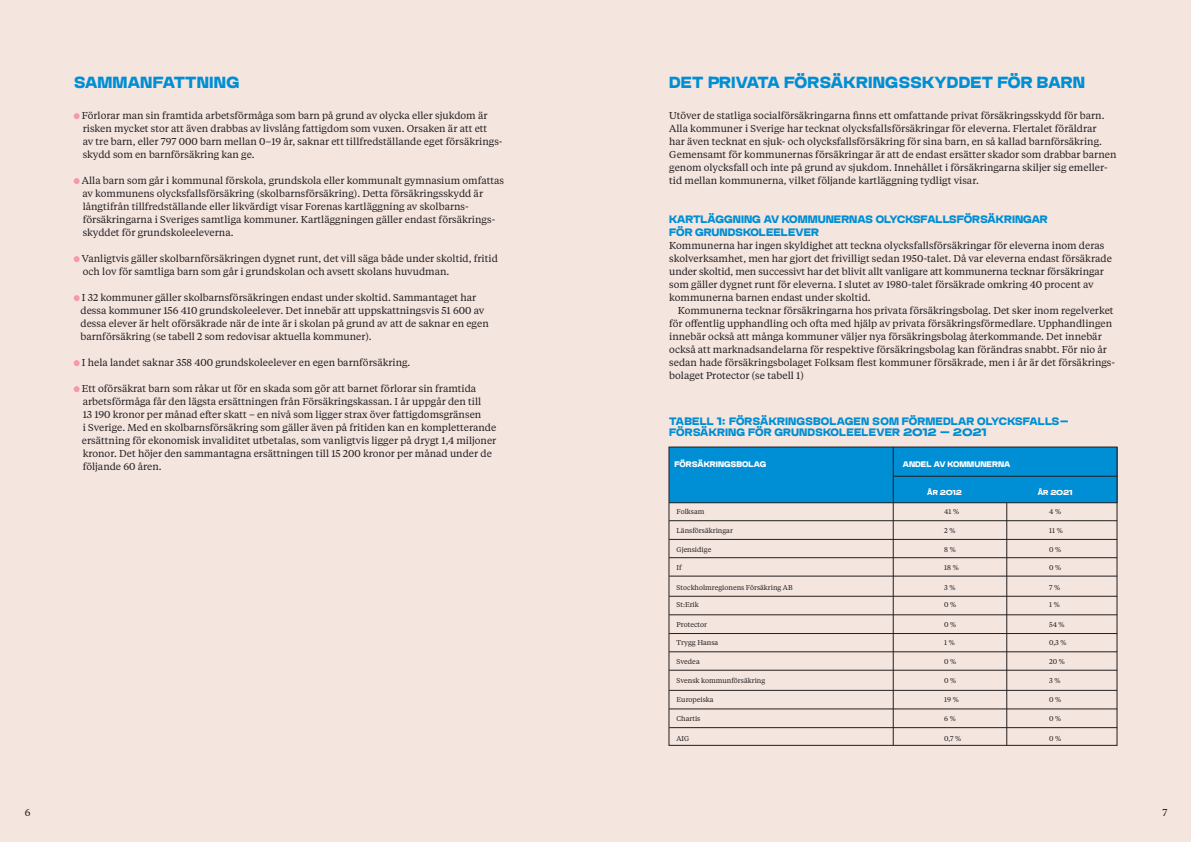
<style>
.page{position:relative;width:1191px;height:842px;background:#f4e5df}
.page>*{position:absolute;margin:0;border:0;box-sizing:border-box;transform-origin:0 0}
.t1{font:18px "Forena";letter-spacing:.01em;color:#008ed4}
.t2{font:12px/13px "Forena";color:#008ed4}
.t3{font:10px/13px "Tiempos Text";color:#231f20}
.t4{font:9px "Forena";color:#fff}
.t5{font:8px "Forena";letter-spacing:-.02em;color:#fff}
.t6{font:7px "Tiempos Text";color:#231f20}
</style>
<div class="page">
<div style="left:669px;top:447px;width:448px;height:56px;background:#008ed4"></div>
<hr style="left:669px;top:502px;width:448px;height:1px;background:#231f20">
<div style="left:668px;top:447px;width:449px;height:299px;border:1px solid #231f20"></div>
<svg style="left:74px;top:113px;width:6px;height:6px"></svg>
<svg style="left:74px;top:178px;width:6px;height:6px"></svg>
<svg style="left:74px;top:256px;width:6px;height:6px"></svg>
<svg style="left:74px;top:295px;width:6px;height:6px"></svg>
<svg style="left:74px;top:360px;width:6px;height:6px"></svg>
<svg style="left:74px;top:386px;width:6px;height:6px"></svg>
<hr style="left:669px;top:576px;width:448px;height:1px;background:#231f20">
<hr style="left:669px;top:670px;width:448px;height:1px;background:#231f20">
<hr style="left:669px;top:614px;width:448px;height:1px;background:#231f20">
<hr style="left:669px;top:709px;width:448px;height:1px;background:#231f20">
<hr style="left:669px;top:539px;width:448px;height:1px;background:#231f20">
<hr style="left:669px;top:633px;width:448px;height:1px;background:#231f20">
<hr style="left:669px;top:727px;width:448px;height:1px;background:#231f20">
<hr style="left:893px;top:476px;width:224px;height:1px;background:#231f20">
<hr style="left:669px;top:520px;width:448px;height:1px;background:#231f20">
<hr style="left:669px;top:557px;width:448px;height:1px;background:#231f20">
<hr style="left:669px;top:651px;width:448px;height:1px;background:#231f20">
<hr style="left:669px;top:596px;width:448px;height:1px;background:#231f20">
<hr style="left:669px;top:690px;width:448px;height:1px;background:#231f20">
<hr style="left:893px;top:447px;width:1px;height:299px;background:#231f20">
<hr style="left:1006px;top:503px;width:1px;height:243px;background:#231f20">
<h1 class="t1" style="left:74px;top:72px;width:167px">SAMMANFATTNING</h1>
<p class="t3" style="left:82px;top:109px;width:422px">Förlorar man sin framtida arbetsförmåga som barn på grund av olycka eller sjukdom är risken mycket stor att även drabbas av livslång fattigdom som vuxen. Orsaken är att ett<br>av tre barn, eller 797 000 barn mellan 0–19 år, saknar ett tillfredställande eget försäkrings&shy;skydd som en barnförsäkring kan ge.</p>
<p class="t3" style="left:82px;top:174px;width:423px">Alla barn som går i kommunal förskola, grundskola eller kommunalt gymnasium omfattas av kommunens olycksfallsförsäkring (skolbarnsförsäkring). Detta försäkringsskydd är långtifrån tillfredställande eller likvärdigt visar Forenas kartläggning av skolbarns&shy;försäkringarna i Sveriges samtliga kommuner. Kartläggningen gäller endast försäkrings&shy;skyddet för grundskoleeleverna.</p>
<p class="t3" style="left:82px;top:252px;width:417px">Vanligtvis gäller skolbarnförsäkringen dygnet runt, det vill säga både under skoltid, fritid och lov för samtliga barn som går i grundskolan och avsett skolans huvudman.</p>
<p class="t3" style="left:80px;top:291px;width:410px">I 32 kommuner gäller skolbarnsförsäkringen endast under skoltid. Sammantaget har dessa kommuner 156 410 grundskoleelever. Det innebär att uppskattningsvis 51 600 av dessa elever är helt oförsäkrade när de inte är i skolan på grund av att de saknar en egen barnförsäkring (se tabell 2 som redovisar aktuella kommuner).</p>
<p class="t3" style="left:82px;top:356px;width:330px">I hela landet saknar 358 400 grundskoleelever en egen barnförsäkring.</p>
<p class="t3" style="left:82px;top:382px;width:416px">Ett oförsäkrat barn som råkar ut för en skada som gör att barnet förlorar sin framtida arbetsförmåga får den lägsta ersättningen från Försäkringskassan. I år uppgår den till<br>13 190 kronor per månad efter skatt – en nivå som ligger strax över fattigdomsgränsen<br>i Sverige. Med en skolbarnsförsäkring som gäller även på fritiden kan en kompletterande ersättning för ekonomisk invaliditet utbetalas, som vanligtvis ligger på drygt 1,4 miljoner kronor. Det höjer den sammantagna ersättningen till 15 200 kronor per månad under de följande 60 åren.</p>
<h1 class="t1" style="left:669px;top:72px;width:417px">DET PRIVATA FÖRSÄKRINGSSKYDDET FÖR BARN</h1>
<p class="t3" style="left:669px;top:109px;width:449px">Utöver de statliga socialförsäkringarna finns ett omfattande privat försäkringsskydd för barn.<br>Alla kommuner i Sverige har tecknat olycksfallsförsäkringar för eleverna. Flertalet föräldrar<br>har även tecknat en sjuk- och olycksfallsförsäkring för sina barn, en så kallad barnförsäkring.<br>Gemensamt för kommunernas försäkringar är att de endast ersätter skador som drabbar barnen genom olycksfall och inte på grund av sjukdom. Innehållet i försäkringarna skiljer sig emeller&shy;tid mellan kommunerna, vilket följande kartläggning tydligt visar.</p>
<p class="t2" style="left:669px;top:213px;width:380px">KARTLÄGGNING AV KOMMUNERNAS OLYCKSFALLSFÖRSÄKRINGAR<br>FÖR GRUNDSKOLEELEVER</p>
<p class="t3" style="left:669px;top:239px;width:444px">Kommunerna har ingen skyldighet att teckna olycksfallsförsäkringar för eleverna inom deras skolverksamhet, men har gjort det frivilligt sedan 1950-talet. Då var eleverna endast försäkrade under skoltid, men successivt har det blivit allt vanligare att kommunerna tecknar försäkringar som gäller dygnet runt för eleverna. I slutet av 1980-talet försäkrade omkring 40 procent av kommunerna barnen endast under skoltid.</p>
<p class="t3" style="left:669px;top:304px;width:447px;text-indent:8px">Kommunerna tecknar försäkringarna hos privata försäkringsbolag. Det sker inom regelverket för offentlig upphandling och ofta med hjälp av privata försäkringsförmedlare. Upphandlingen innebär också att många kommuner väljer nya försäkringsbolag återkommande. Det innebär också att marknadsandelarna för respektive försäkringsbolag kan förändras snabbt. För nio år sedan hade försäkringsbolaget Folksam flest kommuner försäkrade, men i år är det försäkrings&shy;bolaget Protector (se tabell 1)</p>
<p class="t2" style="left:669px;top:416px;width:401px;line-height:11px">TABELL 1: FÖRSÄKRINGSBOLAGEN SOM FÖRMEDLAR OLYCKSFALLS-<br>FÖRSÄKRING FÖR GRUNDSKOLEELEVER 2012 – 2021</p>
<p class="t4" style="left:674px;top:459px;width:94px">FÖRSÄKRINGSBOLAG</p>
<p class="t4" style="left:903px;top:459px;width:109px">ANDEL AV KOMMUNERNA</p>
<p class="t5" style="left:927px;top:488px;width:36px">ÅR 2012</p>
<p class="t5" style="left:1037px;top:488px;width:36px">ÅR 2021</p>
<p class="t6" style="left:676px;top:507px;width:29px">Folksam</p>
<p class="t6" style="left:944px;top:507px;width:16px">41 %</p>
<p class="t6" style="left:1049px;top:507px;width:13px">4 %</p>
<p class="t6" style="left:676px;top:526px;width:58px">Länsförsäkringar</p>
<p class="t6" style="left:944px;top:526px;width:13px">2 %</p>
<p class="t6" style="left:1049px;top:526px;width:15px">11 %</p>
<p class="t6" style="left:676px;top:545px;width:36px">Gjensidige</p>
<p class="t6" style="left:944px;top:545px;width:13px">8 %</p>
<p class="t6" style="left:1049px;top:545px;width:14px">0 %</p>
<p class="t6" style="left:676px;top:563px;width:7px">If</p>
<p class="t6" style="left:944px;top:563px;width:16px">18 %</p>
<p class="t6" style="left:1049px;top:563px;width:14px">0 %</p>
<p class="t6" style="left:676px;top:583px;width:118px">Stockholmregionens Försäkring AB</p>
<p class="t6" style="left:944px;top:583px;width:13px">3 %</p>
<p class="t6" style="left:1049px;top:583px;width:13px">7 %</p>
<p class="t6" style="left:676px;top:600px;width:24px">St:Erik</p>
<p class="t6" style="left:944px;top:600px;width:14px">0 %</p>
<p class="t6" style="left:1049px;top:600px;width:12px">1 %</p>
<p class="t6" style="left:676px;top:620px;width:32px">Protector</p>
<p class="t6" style="left:944px;top:620px;width:14px">0 %</p>
<p class="t6" style="left:1049px;top:620px;width:17px">54 %</p>
<p class="t6" style="left:676px;top:638px;width:43px">Trygg Hansa</p>
<p class="t6" style="left:944px;top:638px;width:12px">1 %</p>
<p class="t6" style="left:1049px;top:638px;width:19px">0,3 %</p>
<p class="t6" style="left:676px;top:656px;width:25px">Svedea</p>
<p class="t6" style="left:944px;top:656px;width:14px">0 %</p>
<p class="t6" style="left:1049px;top:656px;width:17px">20 %</p>
<p class="t6" style="left:676px;top:676px;width:90px">Svensk kommunförsäkring</p>
<p class="t6" style="left:944px;top:676px;width:14px">0 %</p>
<p class="t6" style="left:1049px;top:676px;width:13px">3 %</p>
<p class="t6" style="left:676px;top:695px;width:39px">Europeiska</p>
<p class="t6" style="left:944px;top:695px;width:16px">19 %</p>
<p class="t6" style="left:1049px;top:695px;width:14px">0 %</p>
<p class="t6" style="left:676px;top:714px;width:25px">Chartis</p>
<p class="t6" style="left:944px;top:714px;width:13px">6 %</p>
<p class="t6" style="left:1049px;top:714px;width:14px">0 %</p>
<p class="t6" style="left:676px;top:733px;width:14px">AIG</p>
<p class="t6" style="left:944px;top:733px;width:18px">0,7 %</p>
<p class="t6" style="left:1049px;top:733px;width:14px">0 %</p>
<p class="t3" style="left:25px;top:805px;width:7px">6</p>
<p class="t3" style="left:1162px;top:805px;width:6px">7</p>
</div>
